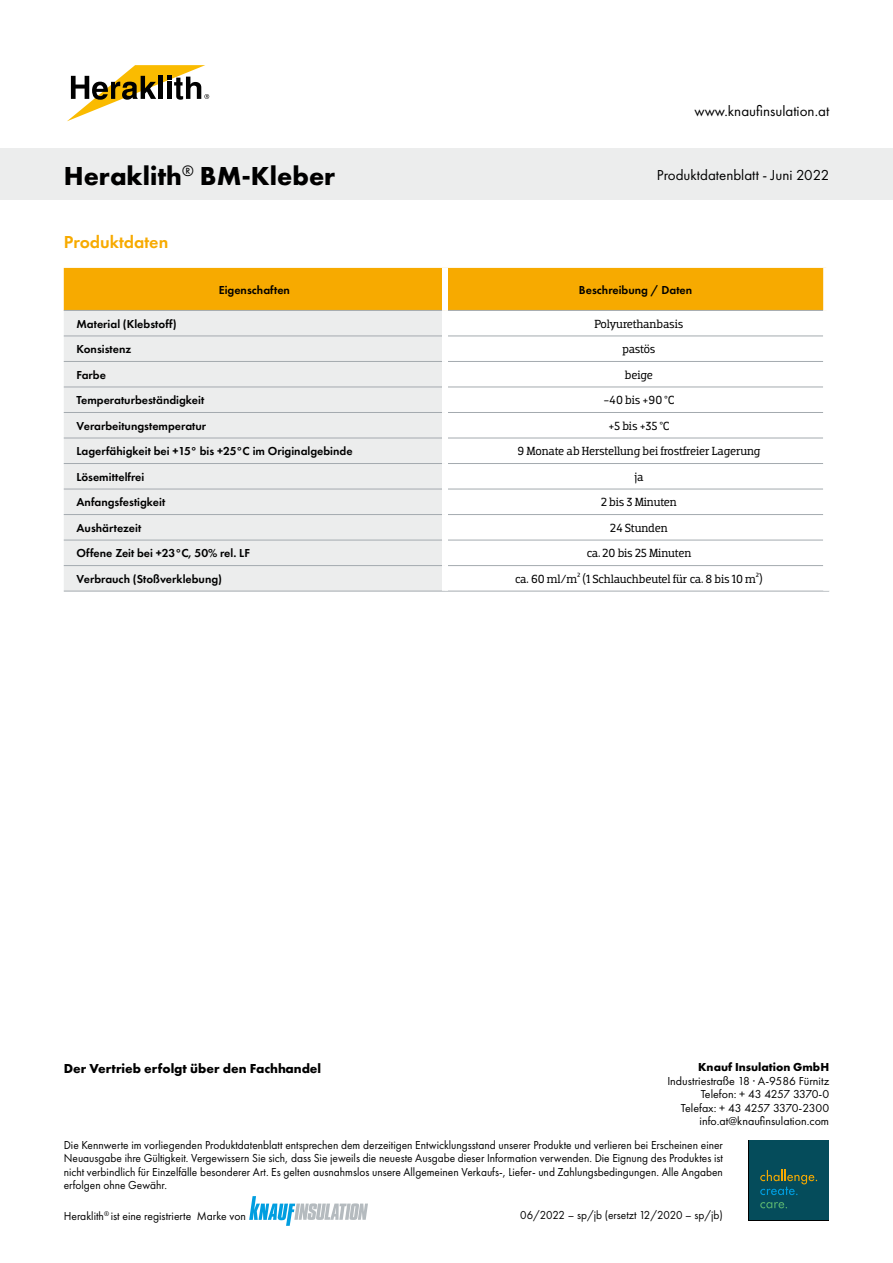
<style>
.page{position:relative;width:893px;height:1263px;background:#fff}
.page>*{position:absolute;margin:0;border:0;box-sizing:border-box;transform-origin:0 0}
.t1{font:700 27px "Futura PT";color:#000}
.t2{font:600 18px "Futura PT";color:#f7aa00}
.t3{font:15px "Futura PT";color:#000}
.t4{font:700 13.5px "Futura PT";color:#000}
.t5{font:12px/13.5px "Futura PT";color:#000;text-align:justify;scale:.95 1}
.t6{font:600 12px "Futura PT";color:#000}
.t7{font:12px "Dobra Slab";letter-spacing:-.01em;color:#000}
.t8{font:12px/13.5px "Futura PT";color:#000;text-align:right}
.t9{font:700 12px "Futura PT";color:#000}
</style>
<div class="page">
<div style="left:0;top:149px;width:893px;height:51px;background:#eceded"></div>
<svg style="left:67px;top:65px;width:142px;height:56px"></svg>
<svg style="left:748px;top:1140px;width:81px;height:80px"></svg>
<div style="left:749px;top:1140px;width:79px;height:80px;background:#054c5b"></div>
<svg style="left:760px;top:1170px;width:57px;height:25px"></svg>
<svg style="left:760px;top:1202px;width:27px;height:6px"></svg>
<svg style="left:249px;top:1196px;width:119px;height:30px"></svg>
<div style="left:64px;top:268px;width:759px;height:42px;background:#f7aa00"></div>
<div style="left:64px;top:311px;width:378px;height:280px;background:#eceded"></div>
<svg style="left:448px;top:335px;width:375px;height:256px"></svg>
<hr style="left:64px;top:310px;width:378px;height:1px;background:#a4aaaf">
<hr style="left:64px;top:336px;width:378px;height:1px;background:#a4aaaf">
<hr style="left:64px;top:361px;width:378px;height:1px;background:#a4aaaf">
<hr style="left:64px;top:387px;width:378px;height:1px;background:#a4aaaf">
<hr style="left:64px;top:412px;width:378px;height:1px;background:#a4aaaf">
<hr style="left:64px;top:438px;width:378px;height:1px;background:#a4aaaf">
<hr style="left:64px;top:463px;width:378px;height:1px;background:#a4aaaf">
<hr style="left:64px;top:489px;width:378px;height:1px;background:#a4aaaf">
<hr style="left:64px;top:514px;width:378px;height:1px;background:#a4aaaf">
<hr style="left:64px;top:540px;width:378px;height:1px;background:#a4aaaf">
<hr style="left:64px;top:565px;width:378px;height:1px;background:#a4aaaf">
<hr style="left:64px;top:591px;width:381px;height:1px;background:#a4aaaf">
<hr style="left:448px;top:310px;width:375px;height:1px;background:#a4aaaf">
<hr style="left:448px;top:336px;width:375px;height:1px;background:#a4aaaf">
<hr style="left:448px;top:361px;width:375px;height:1px;background:#a4aaaf">
<hr style="left:448px;top:387px;width:375px;height:1px;background:#a4aaaf">
<hr style="left:448px;top:412px;width:375px;height:1px;background:#a4aaaf">
<hr style="left:448px;top:438px;width:375px;height:1px;background:#a4aaaf">
<hr style="left:448px;top:463px;width:375px;height:1px;background:#a4aaaf">
<hr style="left:448px;top:489px;width:375px;height:1px;background:#a4aaaf">
<hr style="left:448px;top:514px;width:375px;height:1px;background:#a4aaaf">
<hr style="left:448px;top:540px;width:375px;height:1px;background:#a4aaaf">
<hr style="left:448px;top:565px;width:375px;height:1px;background:#a4aaaf">
<hr style="left:445px;top:591px;width:384px;height:1px;background:#a4aaaf">
<div style="left:442px;top:268px;width:6px;height:42px;background:#fff"></div>
<p class="t3" style="left:694px;top:102px;width:136px">www.knaufinsulation.at</p>
<h1 class="t1" style="left:64px;top:158px;width:273px">Heraklith<sup>®</sup> BM-Kleber</h1>
<p class="t3" style="left:657px;top:166px;width:174px">Produktdatenblatt - Juni 2022</p>
<h2 class="t2" style="left:64px;top:230px;width:106px">Produktdaten</h2>
<p class="t6" style="left:219px;top:282px;width:73px">Eigenschaften</p>
<p class="t6" style="left:579px;top:282px;width:115px">Beschreibung / Daten</p>
<p class="t6" style="left:77px;top:316px;width:102px">Material (Klebstoff)</p>
<p class="t7" style="left:594px;top:317px;width:90px">Polyurethanbasis</p>
<p class="t6" style="left:77px;top:342px;width:56px">Konsistenz</p>
<p class="t7" style="left:622px;top:342px;width:35px">pastös</p>
<p class="t6" style="left:77px;top:367px;width:31px">Farbe</p>
<p class="t7" style="left:625px;top:368px;width:30px">beige</p>
<p class="t6" style="left:77px;top:393px;width:129px">Temperaturbeständigkeit</p>
<p class="t7" style="left:604px;top:393px;width:72px">-40 bis +90 °C</p>
<p class="t6" style="left:77px;top:418px;width:131px">Verarbeitungstemperatur</p>
<p class="t7" style="left:608px;top:419px;width:63px">+5 bis +35 °C</p>
<p class="t6" style="left:77px;top:444px;width:278px">Lagerfähigkeit bei +15° bis +25°C im Originalgebinde</p>
<p class="t7" style="left:517px;top:444px;width:245px">9 Monate ab Herstellung bei frostfreier Lagerung</p>
<p class="t6" style="left:77px;top:469px;width:69px">Lösemittelfrei</p>
<p class="t7" style="left:634px;top:470px;width:11px">ja</p>
<p class="t6" style="left:77px;top:495px;width:90px">Anfangsfestigkeit</p>
<p class="t7" style="left:601px;top:495px;width:77px">2 bis 3 Minuten</p>
<p class="t6" style="left:77px;top:520px;width:66px">Aushärtezeit</p>
<p class="t7" style="left:610px;top:521px;width:59px">24 Stunden</p>
<p class="t6" style="left:77px;top:546px;width:175px">Offene Zeit bei +23°C, 50% rel. LF</p>
<p class="t7" style="left:587px;top:546px;width:106px">ca. 20 bis 25 Minuten</p>
<p class="t6" style="left:77px;top:571px;width:147px">Verbrauch (Stoßverklebung)</p>
<p class="t7" style="left:515px;top:572px;width:249px">ca. 60 ml/m² (1 Schlauchbeutel für ca. 8 bis 10 m²)</p>
<p class="t4" style="left:64px;top:1060px;width:259px">Der Vertrieb erfolgt über den Fachhandel</p>
<p class="t9" style="left:698px;top:1059px;width:132px">Knauf Insulation GmbH</p>
<p class="t8" style="left:667px;top:1074px;width:163px">Industriestraße 18 · A-9586 Fürnitz<br>Telefon: + 43 4257 3370-0<br>Telefax: + 43 4257 3370-2300 info.at@knaufinsulation.com</p>
<p class="t5" style="left:64px;top:1138px;width:695px">Die Kennwerte im vorliegenden Produktdatenblatt entsprechen dem derzeitigen Entwicklungsstand unserer Produkte und verlieren bei Erscheinen einer Neuausgabe ihre Gültigkeit. Vergewissern Sie sich, dass Sie jeweils die neueste Ausgabe dieser Information verwenden. Die Eignung des Produktes ist nicht verbindlich für Einzelfälle besonderer Art. Es gelten ausnahmslos unsere Allgemeinen Verkaufs-, Liefer- und Zahlungsbedingungen. Alle Angaben erfolgen ohne Gewähr.</p>
<p class="t8" style="left:64px;top:1209px;width:184px">Heraklith<sup>®</sup> ist eine registrierte Marke von</p>
<p class="t5" style="left:520px;top:1208px;width:215px">06/2022 – sp/jb (ersetzt 12/2020 – sp/jb)</p>
</div>
